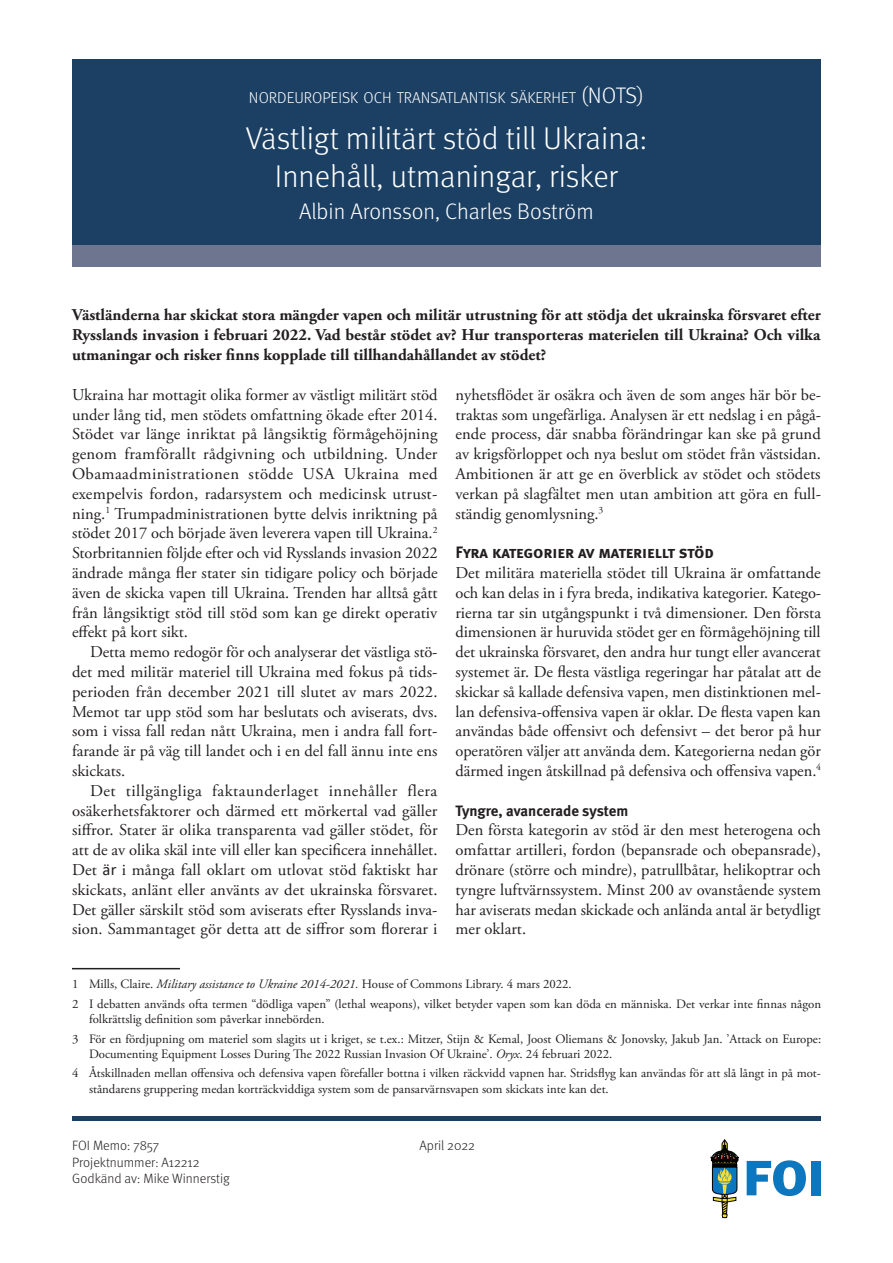
<style>
.page{position:relative;width:893px;height:1263px;background:#fff}
.page>*{position:absolute;margin:0;border:0;box-sizing:border-box;transform-origin:0 0}
.Titel{font:300 31.5px/37.8px "Meta";color:#fff;text-align:center}
.Författare{font:300 22.5px "Meta";color:#fff}
.Projekt_eller_progra{font:300 22.5px "Meta";color:#fff}
.Brödtext{font:16.5px/19.8px "Adobe Garamond Pro";color:#231f20;text-align:justify}
.Brödtext_indrag_förs{font:16.5px/19.8px "Adobe Garamond Pro";color:#231f20;text-align:justify}
.Ingress{font:700 16.5px/19.8px "Adobe Garamond Pro";color:#231f20;text-align:justify}
.Rubrik-1{font:16.5px "Meta Bold Caps";letter-spacing:-.005em;color:#231f20}
.Projekt_eller_progra-2{font:300 15.75px "Meta";color:#fff}
.Rubrik-2_samt_rubrik{font:700 15px "Meta";letter-spacing:-.005em;color:#231f20}
.Sidfotstext_samt_Sid{font:300 13.5px "Meta";color:#231f20}
.Fotnotstext{font:12.75px/15.3px "Adobe Garamond Pro";color:#231f20}
.s1{font-size:22.5px}
.s2{font-family:"Calibri"}
.s3{font-style:italic}
</style>
<div class="page">
<svg style="left:711px;top:1139px;width:28px;height:79px"></svg>
<div style="left:811px;top:1161px;width:10px;height:34px;background:#0c77be"></div>
<svg style="left:747px;top:1160px;width:59px;height:36px"></svg>
<hr style="left:72px;top:968px;width:108px;height:1px;background:#231f20">
<div style="left:72px;top:1116px;width:749px;height:5px;background:#1b4064"></div>
<div style="left:72px;top:60px;width:749px;height:206px;background:#1b4064"></div>
<div style="left:72px;top:245px;width:749px;height:21px;background:#6e758f"></div>
<p class="Projekt_eller_progra-2" style="left:249px;top:88px;width:352px">NORDEUROPEISK OCH TRANSATLANTISK SÄKERHET <span class="s1">(NOTS</span></p>
<p class="Projekt_eller_progra" style="left:637px;top:82px;width:8px">)</p>
<p class="Titel" style="left:246px;top:119px;width:403px">Västligt militärt stöd till Ukraina:<br>Innehåll, utmaningar, risker</p>
<p class="Författare" style="left:299px;top:199px;width:296px">Albin Aronsson, Charles Boström</p>
<p class="Ingress" style="left:72px;top:306px;width:750px">Västländerna har skickat stora mängder vapen och militär utrustning för att stödja det ukrainska försvaret efter Rysslands invasion i februari 2022. Vad består stödet av? Hur transporteras materielen till Ukraina? Och vilka utmaningar och risker finns kopplade till tillhandahållandet av stödet?</p>
<p class="Brödtext" style="left:72px;top:385px;width:367px">Ukraina har mottagit olika former av västligt militärt stöd under lång tid, men stödets omfattning ökade efter 2014.<br>Stödet var länge inriktat på långsiktig förmågehöjning genom framförallt rådgivning och utbildning. Under Obamaadministrationen stödde USA Ukraina med exempelvis fordon, radarsystem och medicinsk utrust&shy;ning.<sup>1</sup> Trumpadministrationen bytte delvis inriktning på stödet 2017 och började även leverera vapen till Ukraina.<sup>2<br></sup>Storbritannien följde efter och vid Rysslands invasion 2022 ändrade många fler stater sin tidigare policy och började även de skicka vapen till Ukraina. Trenden har alltså gått från långsiktigt stöd till stöd som kan ge direkt operativ effekt på kort sikt.</p>
<p class="Brödtext_indrag_förs" style="left:72px;top:643px;width:367px;text-indent:18px">Detta memo redogör för och analyserar det västliga stö&shy;det med militär materiel till Ukraina med fokus på tids&shy;perioden från december 2021 till slutet av mars 2022.<br>Memot tar upp stöd som har beslutats och aviserats, dvs. som i vissa fall redan nått Ukraina, men i andra fall fort&shy;farande är på väg till landet och i en del fall ännu inte ens skickats.</p>
<p class="Brödtext_indrag_förs" style="left:72px;top:781px;width:367px;text-indent:18px">Det tillgängliga faktaunderlaget innehåller flera osäkerhetsfaktorer och därmed ett mörkertal vad gäller siffror. Stater är olika transparenta vad gäller stödet, för att de av olika skäl inte vill eller kan specificera innehållet.<br>Det <span class="s2">är</span> i många fall oklart om utlovat stöd faktiskt har skickats, anlänt eller använts av det ukrainska försvaret.<br>Det gäller särskilt stöd som aviserats efter Rysslands inva&shy;sion. Sammantaget gör detta att de siffror som florerar i</p>
<p class="Brödtext_indrag_förs" style="left:455px;top:385px;width:367px">nyhetsflödet är osäkra och även de som anges här bör be&shy;traktas som ungefärliga. Analysen är ett nedslag i en pågå&shy;ende process, där snabba förändringar kan ske på grund av krigsförloppet och nya beslut om stödet från västsidan.<br>Ambitionen är att ge en överblick av stödet och stödets verkan på slagfältet men utan ambition att göra en full&shy;ständig genomlysning.<sup>3</sup></p>
<p class="Rubrik-1" style="left:455px;top:543px;width:260px">Fyra kategorier av materiellt stöd</p>
<p class="Brödtext" style="left:455px;top:563px;width:367px">Det militära materiella stödet till Ukraina är omfattande och kan delas in i fyra breda, indikativa kategorier. Katego&shy;rierna tar sin utgångspunkt i två dimensioner. Den första dimensionen är huruvida stödet ger en förmågehöjning till det ukrainska försvaret, den andra hur tungt eller avancerat systemet är. De flesta västliga regeringar har påtalat att de skickar så kallade defensiva vapen, men distinktionen mel&shy;lan defensiva-offensiva vapen är oklar. De flesta vapen kan användas både offensivt och defensivt – det beror på hur operatören väljer att använda dem. Kategorierna nedan gör därmed ingen åtskillnad på defensiva och offensiva vapen.<sup>4</sup></p>
<p class="Rubrik-2_samt_rubrik" style="left:455px;top:801px;width:174px">Tyngre, avancerade system</p>
<p class="Brödtext" style="left:455px;top:821px;width:367px">Den första kategorin av stöd är den mest heterogena och omfattar artilleri, fordon (bepansrade och obepansrade), drönare (större och mindre), patrullbåtar, helikoptrar och tyngre luftvärnssystem. Minst 200 av ovanstående system har aviserats medan skickade och anlända antal är betydligt mer oklart.</p>
<p class="Fotnotstext" style="left:72px;top:977px;width:501px">1 Mills, Claire. <span class="s3">Military assistance to Ukraine 2014-2021.</span> House of Commons Library. 4 mars 2022.</p>
<p class="Fotnotstext" style="left:89px;top:996px;width:734px;text-indent:-17px">2 I debatten används ofta termen “dödliga vapen” (lethal weapons), vilket betyder vapen som kan döda en människa. Det verkar inte finnas någon folkrättslig definition som påverkar innebörden.</p>
<p class="Fotnotstext" style="left:89px;top:1031px;width:734px;text-indent:-17px">3 För en fördjupning om materiel som slagits ut i kriget, se t.ex.: Mitzer, Stijn &amp; Kemal, Joost Oliemans &amp; Jonovsky, Jakub Jan. ’Attack on Europe:<br>Documenting Equipment Losses During The 2022 Russian Invasion Of Ukraine’. <span class="s3">Oryx</span>. 24 februari 2022.</p>
<p class="Fotnotstext" style="left:89px;top:1066px;width:733px;text-indent:-17px">4 Åtskillnaden mellan offensiva och defensiva vapen förefaller bottna i vilken räckvidd vapnen har. Stridsflyg kan användas för att slå långt in på mot&shy;ståndarens gruppering medan korträckviddiga system som de pansarvärnsvapen som skickats inte kan det.</p>
<p class="Sidfotstext_samt_Sid" style="left:72px;top:1138px;width:88px">FOI Memo: 7857</p>
<p class="Sidfotstext_samt_Sid" style="left:420px;top:1138px;width:57px">April 2022</p>
<p class="Sidfotstext_samt_Sid" style="left:72px;top:1154px;width:129px">Projektnummer: A12212</p>
<p class="Sidfotstext_samt_Sid" style="left:72px;top:1171px;width:159px">Godkänd av: Mike Winnerstig</p>
</div>
